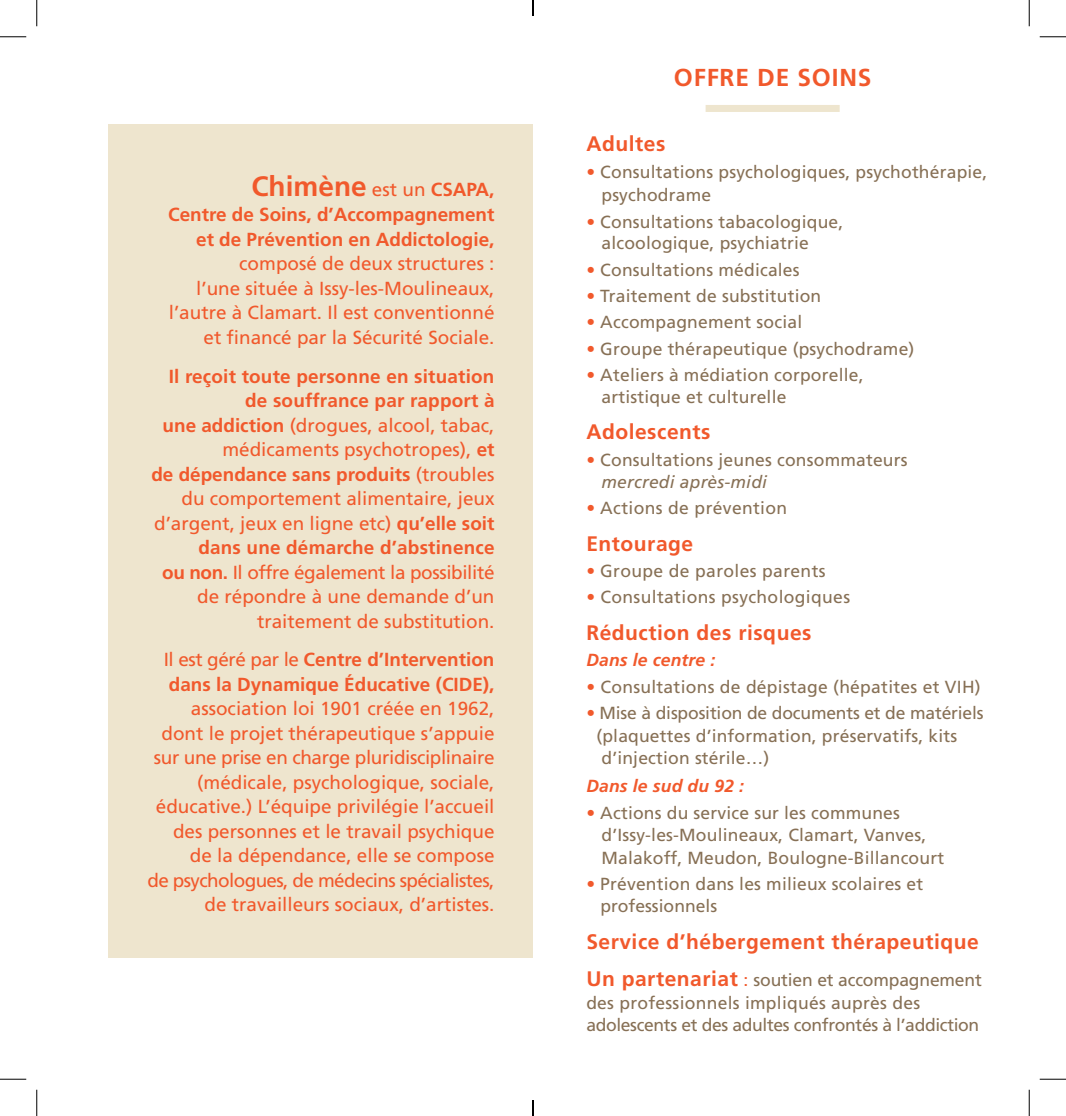
<style>
.page{position:relative;width:1066px;height:1116px;background:#fff}
.page>*{position:absolute;margin:0;border:0;box-sizing:border-box;transform-origin:0 0}
.t1{font:700 28px "Frutiger";color:#f1592c}
.t2{font:700 24.5px "Frutiger";letter-spacing:.03em;color:#f1592c}
.t3{font:700 21px "Frutiger";letter-spacing:.025em;color:#f1592c}
.t4{font:18.9px/24.5px "Frutiger";color:#f1592c;text-align:right}
.t5{font:700 18.9px/24.5px "Frutiger";color:#f1592c;text-align:right}
.t6{font:18.9px/24.5px "Frutiger";letter-spacing:-.03em;color:#f1592c;text-align:right}
.t7{font:18.9px/24.5px "Frutiger";letter-spacing:-.02em;color:#f1592c;text-align:right}
.t8{font:17.5px "Frutiger";letter-spacing:.01em;color:#877055}
.t9{font:17.5px "Frutiger";letter-spacing:-.01em;color:#877055}
.t10{font:17.5px "Frutiger";letter-spacing:-.02em;color:#877055}
.t11{font:italic 700 17.5px "Frutiger";letter-spacing:.01em;color:#f1592c}
.t12{font:italic 17.5px "Frutiger";letter-spacing:.01em;color:#877055}
.s1{font-weight:400;font-size:18.9px}
.s2{font-size:18.9px}
.s3{font-weight:700}
.s4{color:#f1592c}
.s5{font-weight:700;font-size:21px;color:#f1592c}
</style>
<div class="page">
<div style="left:109px;top:124px;width:424px;height:833px;background:#eee5ce"></div>
<div style="left:705px;top:105px;width:134px;height:7px;background:#eee5ce"></div>
<svg style="left:0;top:36px;width:26px;height:1px"></svg>
<svg style="left:1039px;top:36px;width:27px;height:1px"></svg>
<svg style="left:0;top:1078px;width:26px;height:1px"></svg>
<svg style="left:1039px;top:1078px;width:27px;height:1px"></svg>
<svg style="left:36px;top:0;width:1px;height:26px"></svg>
<svg style="left:36px;top:1089px;width:1px;height:26px"></svg>
<svg style="left:1029px;top:0;width:1px;height:26px"></svg>
<svg style="left:1029px;top:1089px;width:1px;height:26px"></svg>
<svg style="left:532px;top:0;width:2px;height:16px"></svg>
<svg style="left:532px;top:1100px;width:2px;height:15px"></svg>
<p class="t1" style="left:251px;top:170px;width:244px">Chimène <span class="s1">est un</span> <span class="s2">CSAPA,</span></p>
<p class="t5" style="left:168px;top:203px;width:328px">Centre de Soins, d’Accompagnement et de Prévention en Addictologie,</p>
<p class="t4" style="left:239px;top:252px;width:257px">composé de deux structures :</p>
<p class="t4" style="left:169px;top:276px;width:327px">l’une située à Issy-les-Moulineaux, l’autre à Clamart. Il est conventionné et financé par la Sécurité Sociale.</p>
<p class="t5" style="left:169px;top:364px;width:327px">Il reçoit toute personne en situation</p>
<p class="t5" style="left:245px;top:388px;width:251px">de souffrance par rapport à</p>
<p class="t4" style="left:163px;top:413px;width:333px"><span class="s3">une addiction</span> (drogues, alcool, tabac,</p>
<p class="t4" style="left:222px;top:437px;width:273px">médicaments psychotropes), <span class="s3">et</span></p>
<p class="t4" style="left:151px;top:462px;width:345px"><span class="s3">de dépendance sans produits</span> (troubles du comportement alimentaire, jeux d’argent, jeux en ligne etc) <span class="s3">qu’elle soit dans une démarche d’abstinence</span></p>
<p class="t7" style="left:162px;top:560px;width:334px"><span class="s3">ou non.</span> Il offre également la possibilité de répondre à une demande d’un</p>
<p class="t4" style="left:257px;top:609px;width:239px">traitement de substitution.</p>
<p class="t4" style="left:154px;top:647px;width:342px">Il est géré par le <span class="s3">Centre d’Intervention dans la Dynamique Éducative (CIDE), </span>association loi 1901 créée en 1962, dont le projet thérapeutique s’appuie sur une prise en charge pluridisciplinaire (médicale, psychologique, sociale,</p>
<p class="t4" style="left:156px;top:794px;width:340px">éducative.) L’équipe privilégie l’accueil des personnes et le travail psychique de la dépendance, elle se compose</p>
<p class="t6" style="left:147px;top:868px;width:348px">de psychologues, de médecins spécialistes, de travailleurs sociaux, d’artistes.</p>
<p class="t2" style="left:674px;top:63px;width:199px">OFFRE DE SOINS</p>
<p class="t3" style="left:586px;top:132px;width:80px">Adultes</p>
<p class="t8" style="left:586px;top:161px;width:402px"><span class="s4">•</span> Consultations psychologiques, psychothérapie,</p>
<p class="t8" style="left:601px;top:185px;width:111px">psychodrame</p>
<p class="t8" style="left:586px;top:211px;width:258px"><span class="s4">•</span> Consultations tabacologique,</p>
<p class="t8" style="left:601px;top:233px;width:209px">alcoologique, psychiatrie</p>
<p class="t8" style="left:586px;top:259px;width:215px"><span class="s4">•</span> Consultations médicales</p>
<p class="t8" style="left:586px;top:285px;width:236px"><span class="s4">•</span> Traitement de substitution</p>
<p class="t8" style="left:586px;top:312px;width:217px"><span class="s4">•</span> Accompagnement social</p>
<p class="t8" style="left:586px;top:338px;width:329px"><span class="s4">•</span> Groupe thérapeutique (psychodrame)</p>
<p class="t8" style="left:586px;top:364px;width:279px"><span class="s4">•</span> Ateliers à médiation corporelle,</p>
<p class="t8" style="left:601px;top:386px;width:186px">artistique et culturelle</p>
<p class="t3" style="left:586px;top:420px;width:126px">Adolescents</p>
<p class="t8" style="left:586px;top:449px;width:323px"><span class="s4">•</span> Consultations jeunes consommateurs</p>
<p class="t12" style="left:601px;top:471px;width:167px">mercredi après-midi</p>
<p class="t8" style="left:586px;top:497px;width:202px"><span class="s4">•</span> Actions de prévention</p>
<p class="t3" style="left:586px;top:531px;width:108px">Entourage</p>
<p class="t8" style="left:586px;top:560px;width:241px"><span class="s4">•</span> Groupe de paroles parents</p>
<p class="t8" style="left:586px;top:586px;width:265px"><span class="s4">•</span> Consultations psychologiques</p>
<p class="t3" style="left:586px;top:620px;width:227px">Réduction des risques</p>
<p class="t11" style="left:586px;top:649px;width:131px">Dans le centre :</p>
<p class="t8" style="left:586px;top:676px;width:396px"><span class="s4">•</span> Consultations de dépistage (hépatites et VIH)</p>
<p class="t9" style="left:586px;top:702px;width:399px"><span class="s4">•</span> Mise à disposition de documents et de matériels</p>
<p class="t8" style="left:596px;top:725px;width:362px">(plaquettes d’information, préservatifs, kits</p>
<p class="t8" style="left:601px;top:747px;width:169px">d’injection stérile…)</p>
<p class="t11" style="left:586px;top:775px;width:159px">Dans le sud du 92 :</p>
<p class="t8" style="left:586px;top:802px;width:315px"><span class="s4">•</span> Actions du service sur les communes</p>
<p class="t8" style="left:601px;top:824px;width:326px">d’Issy-les-Moulineaux, Clamart, Vanves,</p>
<p class="t8" style="left:601px;top:847px;width:344px">Malakoff, Meudon, Boulogne-Billancourt</p>
<p class="t8" style="left:586px;top:873px;width:338px"><span class="s4">•</span> Prévention dans les milieux scolaires et</p>
<p class="t8" style="left:600px;top:895px;width:118px">professionnels</p>
<p class="t3" style="left:586px;top:929px;width:394px">Service d’hébergement thérapeutique</p>
<p class="t9" style="left:586px;top:969px;width:397px"><span class="s5">Un partenariat</span> <span class="s4">:</span> soutien et accompagnement</p>
<p class="t8" style="left:586px;top:992px;width:335px">des professionnels impliqués auprès des</p>
<p class="t10" style="left:586px;top:1014px;width:394px">adolescents et des adultes confrontés à l’addiction</p>
</div>
